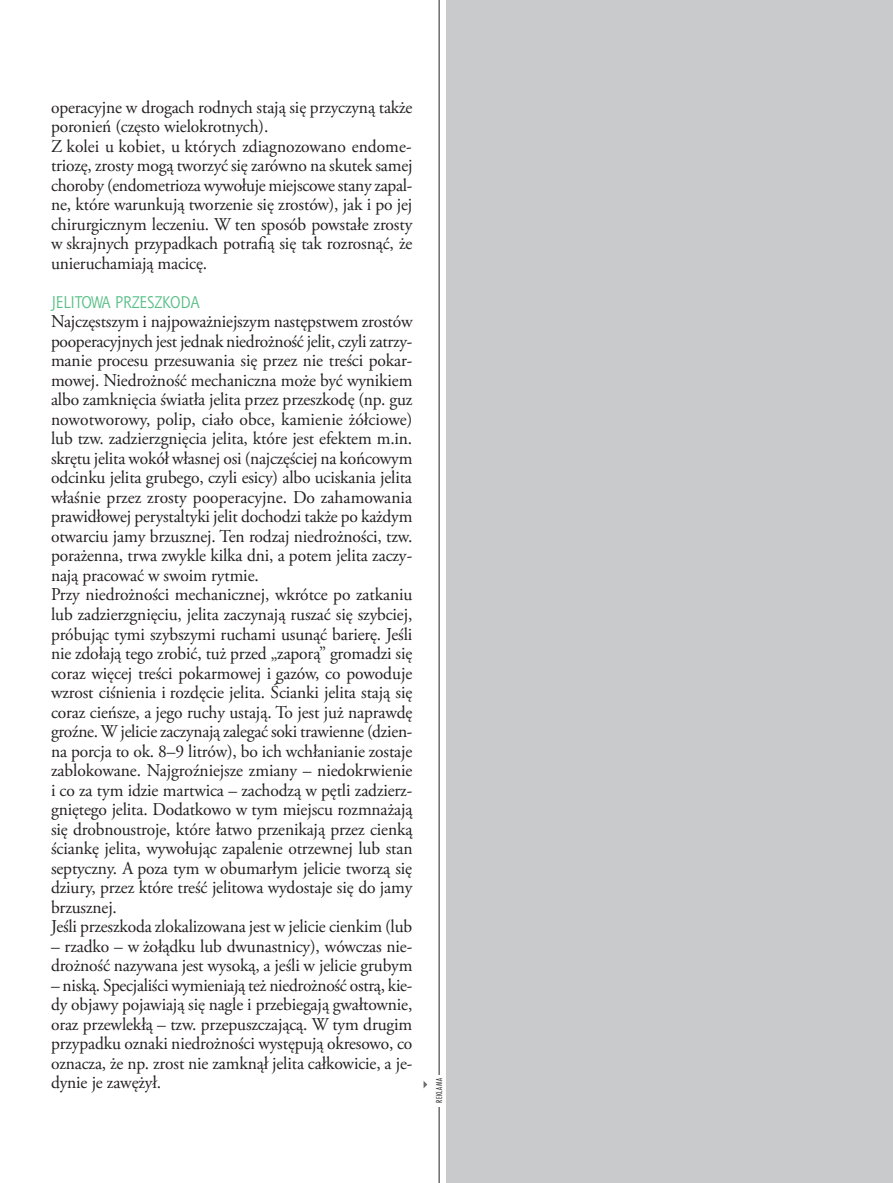
<style>
.page{position:relative;width:893px;height:1183px;background:#fff}
.page>*{position:absolute;margin:0;border:0;box-sizing:border-box;transform-origin:0 0}
.t1{font:18px/19.5px "Adobe Garamond Pro";letter-spacing:-.01em;color:#231f20}
.t2{font:16.5px "EFN Manhattan";letter-spacing:-.005em;color:#57be85;scale:.9 1}
.t3{font:9px "Futura TEE Ligh Cond";letter-spacing:.06em;color:#231f20}
</style>
<div class="page">
<div style="left:446px;top:0;width:447px;height:1182px;background:#c9cacc"></div>
<hr style="left:439px;top:0;width:1px;height:1182px;background:#231f20">
<div style="left:435px;top:1074px;width:5px;height:32px;background:#fff"></div>
<svg style="left:423px;top:1081px;width:4px;height:6px"></svg>
<p class="t1" style="left:51px;top:98px;width:363px">operacyjne w drogach rodnych stają się przyczyną także poronień (często wielokrotnych).<br>Z kolei u kobiet, u których zdiagnozowano endome&shy;triozę, zrosty mogą tworzyć się zarówno na skutek samej choroby (endometrioza wywołuje miejscowe stany zapal&shy;ne, które warunkują tworzenie się zrostów), jak i po jej chirurgicznym leczeniu. W ten sposób powstałe zrosty w skrajnych przypadkach potrafią się tak rozrosnąć, że unieruchamiają macicę.</p>
<p class="t2" style="left:51px;top:292px;width:167px">JELITOWA PRZESZKODA</p>
<p class="t1" style="left:51px;top:312px;width:363px">Najczęstszym i najpoważniejszym następstwem zrostów pooperacyjnych jest jednak niedrożność jelit, czyli zatrzy&shy;manie procesu przesuwania się przez nie treści pokar&shy;mowej. Niedrożność mechaniczna może być wynikiem albo zamknięcia światła jelita przez przeszkodę (np. guz nowotworowy, polip, ciało obce, kamienie żółciowe) lub tzw. zadzierzgnięcia jelita, które jest efektem m.in. skrętu jelita wokół własnej osi (najczęściej na końcowym odcinku jelita grubego, czyli esicy) albo uciskania jelita właśnie przez zrosty pooperacyjne. Do zahamowania prawidłowej perystaltyki jelit dochodzi także po każdym otwarciu jamy brzusznej. Ten rodzaj niedrożności, tzw. porażenna, trwa zwykle kilka dni, a potem jelita zaczy&shy;nają pracować w swoim rytmie.<br>Przy niedrożności mechanicznej, wkrótce po zatkaniu lub zadzierzgnięciu, jelita zaczynają ruszać się szybciej, próbując tymi szybszymi ruchami usunąć barierę. Jeśli nie zdołają tego zrobić, tuż przed „zaporą” gromadzi się coraz więcej treści pokarmowej i gazów, co powoduje wzrost ciśnienia i rozdęcie jelita. Ścianki jelita stają się coraz cieńsze, a jego ruchy ustają. To jest już naprawdę groźne. W jelicie zaczynają zalegać soki trawienne (dzien&shy;na porcja to ok. 8–9 litrów), bo ich wchłanianie zostaje zablokowane. Najgroźniejsze zmiany – niedokrwienie i co za tym idzie martwica – zachodzą w pętli zadzierz&shy;gniętego jelita. Dodatkowo w tym miejscu rozmnażają się drobnoustroje, które łatwo przenikają przez cienką ściankę jelita, wywołując zapalenie otrzewnej lub stan septyczny. A poza tym w obumarłym jelicie tworzą się dziury, przez które treść jelitowa wydostaje się do jamy brzusznej.<br>Jeśli przeszkoda zlokalizowana jest w jelicie cienkim (lub</p>
<p class="t1" style="left:51px;top:936px;width:363px">– rzadko – w żołądku lub dwunastnicy), wówczas nie&shy;drożność nazywana jest wysoką, a jeśli w jelicie grubym</p>
<p class="t1" style="left:51px;top:975px;width:363px;text-align:justify">– niską. Specjaliści wymieniają też niedrożność ostrą, kie&shy;dy objawy pojawiają się nagle i przebiegają gwałtownie, oraz przewlekłą – tzw. przepuszczającą. W tym drugim przypadku oznaki niedrożności występują okresowo, co oznacza, że np. zrost nie zamknął jelita całkowicie, a je&shy;dynie je zawężył.</p>
<p class="t3" style="left:434px;top:1102px;width:26px;rotate:-90deg">REKLAMA</p>
</div>
